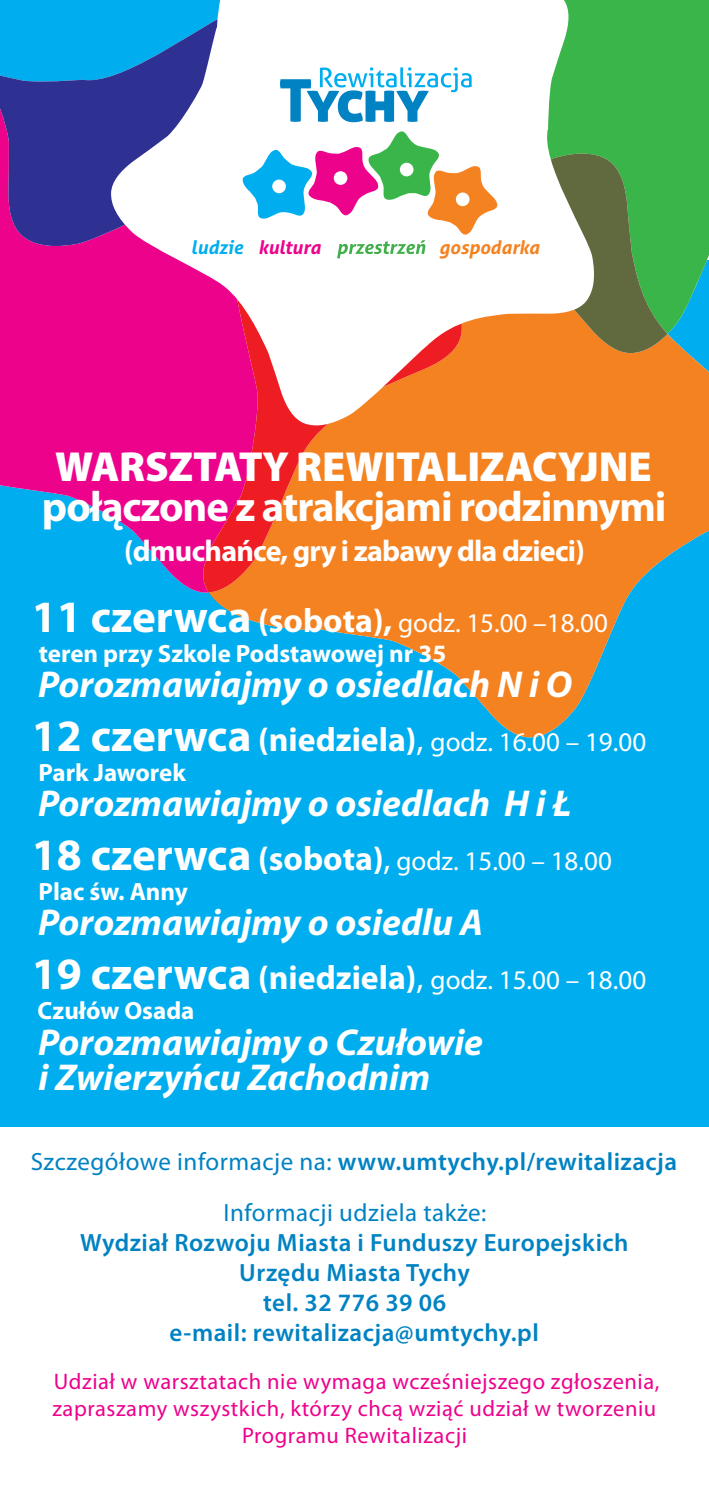
<style>
.page{position:relative;width:709px;height:1489px;background:#fff}
.page>*{position:absolute;margin:0;border:0;box-sizing:border-box;transform-origin:0 0}
.t1{font:700 42.5px "Myriad Pro";letter-spacing:-.025em;color:#fff}
.t2{font:900 42.25px "Myriad Pro";letter-spacing:-.005em;color:#fff}
.t3{font:italic 700 37.5px/35.2px "Myriad Pro";color:#fff}
.t4{font:700 30px "Myriad Pro";letter-spacing:-.025em;color:#fff}
.t5{font:27px "Myriad Pro";color:#fff}
.t6{font:600 25px/30px "Myriad Pro";letter-spacing:.02em;color:#0082c3;text-align:center}
.t7{font:25px/51.2px "Myriad Pro";letter-spacing:.02em;color:#0082c3;text-align:center}
.t8{font:700 25px "Myriad Pro";color:#fff}
.t9{font:22.5px/27px "Myriad Pro";letter-spacing:.025em;color:#ed028c;text-align:center}
.t10{font:italic 700 18.75px "Aller";letter-spacing:-.005em;color:#ed028c}
.t11{font:italic 700 18.75px "Aller";color:#f58220}
.s1{color:#00aeef}
.s2{font-weight:700;font-size:45px}
.s3{font-weight:700;font-size:33.75px}
.s4{font-size:33.75px}
.s5{font-weight:600}
</style>
<div class="page">
<div style="left:0;top:260px;width:709px;height:867px;background:#00aeef"></div>
<svg style="left:209px;top:334px;width:500px;height:403px;fill:#f58220"></svg>
<div style="left:0;top:246px;width:201px;height:251px;background:#ed028c"></div>
<svg style="left:201px;top:428px;width:263px;height:164px;background:#f2632b"></svg>
<div style="left:596px;top:0;width:113px;height:334px;background:#3ab54a"></div>
<svg style="left:596px;top:153px;width:71px;height:200px;background:#548b42"></svg>
<svg style="left:0;top:9px;width:110px;height:237px;background:#2d53ad"></svg>
<svg style="left:69px;top:496px;width:140px;height:97px"></svg>
<svg style="left:110px;top:0;width:486px;height:428px"></svg>
<svg style="left:242px;top:0;width:255px;height:258px"></svg>
<div style="left:272px;top:179px;width:14px;height:14px;background:#fff;border-radius:50%"></div>
<div style="left:334px;top:171px;width:13px;height:14px;background:#fff;border-radius:50%"></div>
<div style="left:400px;top:163px;width:13px;height:13px;background:#fff;border-radius:50%"></div>
<div style="left:456px;top:192px;width:13px;height:14px;background:#fff;border-radius:50%"></div>
<p class="t10" style="left:191px;top:235px;width:131px"><span class="s1">ludzie</span> kultura</p>
<p class="t11" style="left:439px;top:235px;width:102px">gospodarka</p>
<h2 class="t2" style="left:55px;top:438px;width:598px">WARSZTATY REWITALIZACYJNE</h2>
<h1 class="t1" style="left:42px;top:478px;width:626px">połączone z atrakcjami rodzinnymi</h1>
<p class="t4" style="left:124px;top:531px;width:462px">(dmuchańce, gry i zabawy dla dzieci)</p>
<p class="t5" style="left:32px;top:606px;width:577px"><span class="s2">11 czerwca</span> <span class="s3">(sobota),</span> godz. 15.00 –18.00</p>
<p class="t8" style="left:39px;top:637px;width:409px">teren przy Szkole Podstawowej nr 35</p>
<h3 class="t3" style="left:38px;top:665px;width:536px">Porozmawiajmy o osiedlach N i O</h3>
<p class="t5" style="left:32px;top:725px;width:616px"><span class="s2">12 czerwca</span> <span class="s3">(niedziela)</span><span class="s4">,</span> godz. 16.00 – 19.00</p>
<p class="t8" style="left:39px;top:756px;width:149px">Park Jaworek</p>
<h3 class="t3" style="left:38px;top:784px;width:535px">Porozmawiajmy o osiedlach H i Ł</h3>
<p class="t5" style="left:32px;top:844px;width:581px"><span class="s2">18 czerwca</span> <span class="s3">(sobota)</span><span class="s4">,</span> godz. 15.00 – 18.00</p>
<p class="t8" style="left:39px;top:875px;width:151px">Plac św. Anny</p>
<h3 class="t3" style="left:38px;top:903px;width:446px">Porozmawiajmy o osiedlu A</h3>
<p class="t5" style="left:32px;top:963px;width:616px"><span class="s2">19 czerwca</span> <span class="s3">(niedziela)</span><span class="s4">,</span> godz. 15.00 – 18.00</p>
<p class="t8" style="left:38px;top:994px;width:158px">Czułów Osada</p>
<h3 class="t3" style="left:38px;top:1023px;width:446px">Porozmawiajmy o Czułowie i Zwierzyńcu Zachodnim</h3>
<p class="t7" style="left:31px;top:1135px;width:648px">Szczegółowe informacje na: <span class="s5">www.umtychy.pl/rewitalizacja<br></span>Informacji udziela także:</p>
<p class="t6" style="left:80px;top:1226px;width:550px">Wydział Rozwoju Miasta i Funduszy Europejskich<br>Urzędu Miasta Tychy<br>tel. 32 776 39 06<br>e-mail: rewitalizacja@umtychy.pl</p>
<p class="t9" style="left:52px;top:1367px;width:608px">Udział w warsztatach nie wymaga wcześniejszego zgłoszenia, zapraszamy wszystkich, którzy chcą wziąć udział w tworzeniu<br>Programu Rewitalizacji</p>
</div>
